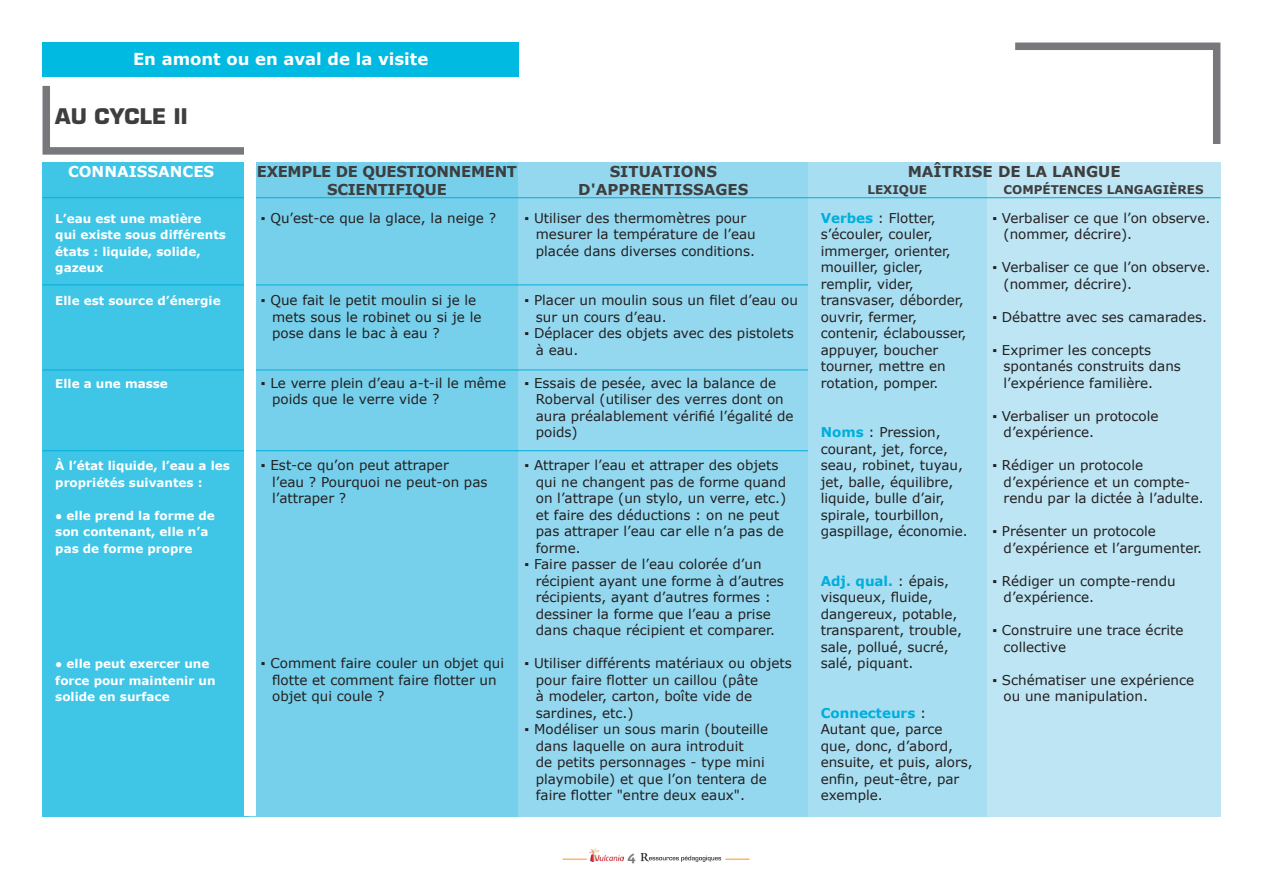
<style>
.page{position:relative;width:1263px;height:893px;background:#fff}
.page>*{position:absolute;margin:0;border:0;box-sizing:border-box;transform-origin:0 0}
.t1{font:700 21px "Eurostile";color:#3e3e3f}
.t2{font:700 16.5px "Verdana";color:#fff}
.t3{font:700 15px/18px "Verdana";color:#3e3e3f;text-align:center}
.t4{font:700 15px/18px "Verdana";letter-spacing:-.02em;color:#3e3e3f;text-align:center}
.t5{font:700 15px "Verdana";color:#fff}
.t6{font:13.5px/16.5px "Verdana";color:#231f20}
.t7{font:700 13.5px "Parisine Plus";color:#76787b}
.t8{font:700 12px/16.5px "Verdana";color:#fff}
.t9{font:700 12px "Verdana";color:#3e3e3f}
.s1{font-weight:700;color:#00aedc}
</style>
<div class="page">
<img style="left:589px;top:848px;width:34px;height:14px">
<svg style="left:563px;top:859px;width:24px;height:1px"></svg>
<svg style="left:641px;top:853px;width:108px;height:9px"></svg>
<svg style="left:1015px;top:42px;width:206px;height:102px"></svg>
<svg style="left:42px;top:85px;width:202px;height:70px"></svg>
<div style="left:43px;top:162px;width:207px;height:654px;background:#3fc5e6"></div>
<div style="left:250px;top:162px;width:269px;height:654px;background:#76d0eb"></div>
<div style="left:519px;top:162px;width:289px;height:654px;background:#94d8ef"></div>
<div style="left:808px;top:162px;width:178px;height:654px;background:#a7def1"></div>
<div style="left:986px;top:162px;width:234px;height:654px;background:#bde5f4"></div>
<hr style="left:43px;top:197px;width:1177px;height:1px;background:#00aedc">
<hr style="left:43px;top:285px;width:765px;height:1px;background:#00aedc">
<hr style="left:43px;top:370px;width:765px;height:1px;background:#00aedc">
<hr style="left:43px;top:450px;width:765px;height:1px;background:#00aedc">
<div style="left:244px;top:43px;width:11px;height:773px;background:#fff"></div>
<div style="left:43px;top:43px;width:476px;height:34px;background:#00bae2"></div>
<p class="t2" style="left:133px;top:52px;width:297px">En amont ou en aval de la visite</p>
<h1 class="t1" style="left:55px;top:108px;width:134px">AU CYCLE II</h1>
<p class="t5" style="left:68px;top:165px;width:148px">CONNAISSANCES</p>
<p class="t4" style="left:257px;top:164px;width:262px">EXEMPLE DE QUESTIONNEMENT<br>SCIENTIFIQUE</p>
<p class="t8" style="left:55px;top:211px;width:172px">L’eau est une matière<br>qui existe sous différents états : liquide, solide, gazeux</p>
<p class="t8" style="left:55px;top:293px;width:167px">Elle est source d’énergie</p>
<p class="t8" style="left:55px;top:376px;width:114px">Elle a une masse</p>
<p class="t8" style="left:55px;top:458px;width:176px">À l’état liquide, l’eau a les propriétés suivantes :</p>
<p class="t8" style="left:55px;top:506px;width:161px">● elle prend la forme de son contenant, elle n’a pas de forme propre</p>
<p class="t6" style="left:261px;top:209px;width:237px">▪ Qu’est-ce que la glace, la neige ?</p>
<p class="t6" style="left:272px;top:292px;width:211px;text-indent:-11px">▪ Que fait le petit moulin si je le mets sous le robinet ou si je le pose dans le bac à eau ?</p>
<p class="t6" style="left:272px;top:374px;width:235px;text-indent:-11px">▪ Le verre plein d’eau a-t-il le même poids que le verre vide ?</p>
<p class="t6" style="left:272px;top:457px;width:217px;text-indent:-11px">▪ Est-ce qu’on peut attraper<br>l’eau ? Pourquoi ne peut-on pas l’attraper ?</p>
<p class="t8" style="left:55px;top:655px;width:162px">● elle peut exercer une force pour maintenir un solide en surface</p>
<p class="t6" style="left:272px;top:655px;width:233px;text-indent:-11px">▪ Comment faire couler un objet qui flotte et comment faire flotter un objet qui coule ?</p>
<p class="t3" style="left:578px;top:164px;width:172px">SITUATIONS<br>D'APPRENTISSAGES</p>
<p class="t3" style="left:908px;top:164px;width:214px">MAÎTRISE DE LA LANGUE</p>
<p class="t9" style="left:1003px;top:184px;width:202px">COMPÉTENCES LANGAGIÈRES</p>
<p class="t9" style="left:867px;top:184px;width:61px">LEXIQUE</p>
<p class="t6" style="left:536px;top:209px;width:221px;text-indent:-11px">▪ Utiliser des thermomètres pour mesurer la température de l’eau placée dans diverses conditions.</p>
<p class="t6" style="left:536px;top:292px;width:264px;text-indent:-11px">▪ Placer un moulin sous un filet d’eau ou sur un cours d’eau.</p>
<p class="t6" style="left:536px;top:325px;width:259px;text-indent:-11px">▪ Déplacer des objets avec des pistolets à eau.</p>
<p class="t6" style="left:536px;top:374px;width:259px;text-indent:-11px">▪ Essais de pesée, avec la balance de<br>Roberval (utiliser des verres dont on aura préalablement vérifié l’égalité de poids)</p>
<p class="t6" style="left:536px;top:457px;width:252px;text-indent:-11px">▪ Attraper l’eau et attraper des objets qui ne changent pas de forme quand on l’attrape (un stylo, un verre, etc.) et faire des déductions : on ne peut pas attraper l’eau car elle n’a pas de forme.</p>
<p class="t6" style="left:536px;top:556px;width:250px;text-indent:-11px">▪ Faire passer de l’eau colorée d’un récipient ayant une forme à d’autres récipients, ayant d’autres formes : dessiner la forme que l’eau a prise dans chaque récipient et comparer.</p>
<p class="t6" style="left:536px;top:655px;width:257px;text-indent:-11px">▪ Utiliser différents matériaux ou objets pour faire flotter un caillou (pâte<br>à modeler, carton, boîte vide de sardines, etc.)</p>
<p class="t6" style="left:536px;top:721px;width:234px;text-indent:-11px">▪ Modéliser un sous marin (bouteille dans laquelle on aura introduit<br>de petits personnages - type mini playmobile) et que l’on tentera de faire flotter "entre deux eaux".</p>
<p class="t6" style="left:821px;top:209px;width:147px"><span class="s1">Verbes</span> : Flotter, s’écouler, couler, immerger, orienter, mouiller, gicler, remplir, vider, transvaser, déborder, ouvrir, fermer, contenir, éclabousser, appuyer, boucher tourner, mettre en rotation, pomper.</p>
<p class="t6" style="left:821px;top:424px;width:149px"><span class="s1">Noms</span> : Pression, courant, jet, force, seau, robinet, tuyau, jet, balle, équilibre, liquide, bulle d’air, spirale, tourbillon, gaspillage, économie.</p>
<p class="t6" style="left:821px;top:574px;width:143px"><span class="s1">Adj. qual.</span> : épais, visqueux, fluide, dangereux, potable, transparent, trouble, sale, pollué, sucré, salé, piquant.</p>
<p class="t6" style="left:821px;top:706px;width:154px"><span class="s1">Connecteurs</span> :<br>Autant que, parce que, donc, d’abord, ensuite, et puis, alors, enfin, peut-être, par exemple.</p>
<p class="t6" style="left:1003px;top:209px;width:208px;text-indent:-11px">▪ Verbaliser ce que l’on observe. (nommer, décrire).</p>
<p class="t6" style="left:1003px;top:259px;width:208px;text-indent:-11px">▪ Verbaliser ce que l’on observe. (nommer, décrire).</p>
<p class="t6" style="left:992px;top:308px;width:216px">▪ Débattre avec ses camarades.</p>
<p class="t6" style="left:1003px;top:341px;width:179px;text-indent:-11px">▪ Exprimer les concepts spontanés construits dans l’expérience familière.</p>
<p class="t6" style="left:1003px;top:407px;width:156px;text-indent:-11px">▪ Verbaliser un protocole d’expérience.</p>
<p class="t6" style="left:1003px;top:457px;width:202px;text-indent:-11px">▪ Rédiger un protocole d’expérience et un compte&shy;rendu par la dictée à l’adulte.</p>
<p class="t6" style="left:1003px;top:523px;width:200px;text-indent:-11px">▪ Présenter un protocole d’expérience et l’argumenter.</p>
<p class="t6" style="left:1003px;top:572px;width:174px;text-indent:-11px">▪ Rédiger un compte-rendu d’expérience.</p>
<p class="t6" style="left:1003px;top:622px;width:181px;text-indent:-11px">▪ Construire une trace écrite collective</p>
<p class="t6" style="left:1003px;top:671px;width:192px;text-indent:-11px">▪ Schématiser une expérience ou une manipulation.</p>
<p class="t7" style="left:628px;top:848px;width:9px">4</p>
</div>
